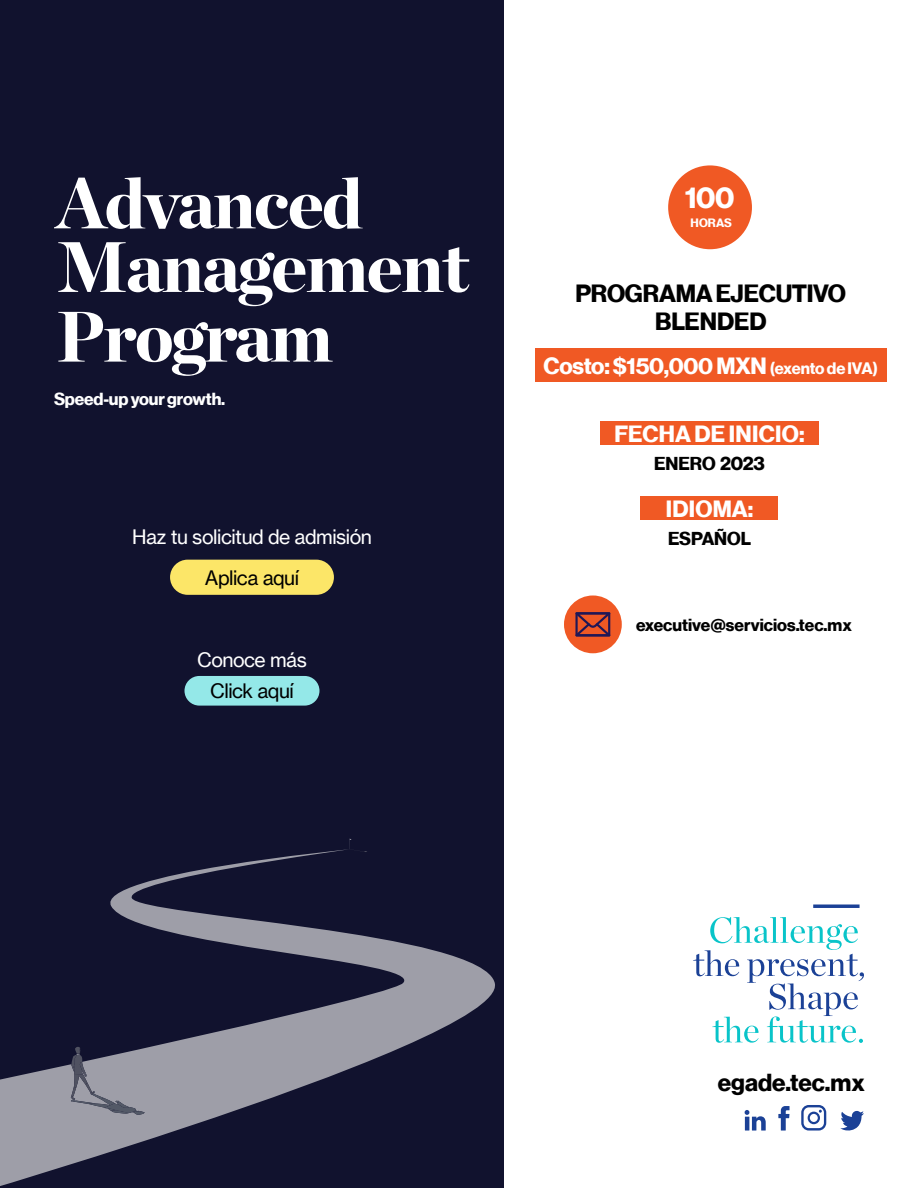
<style>
.page{position:relative;width:918px;height:1188px;background:#fff}
.page>*{position:absolute;margin:0;border:0;box-sizing:border-box;transform-origin:0 0}
.t1{font:28.35px "N Haas Grotesk DS Pro 75 Bd";color:#fff}
.t2{font:24.3px/28.5px "N Haas Grotesk DS Pro 75 Bd";letter-spacing:-.01em;color:#000;text-align:center}
.t3{font:24px "N Haas Grotesk DS Pro 75 Bd";color:#000}
.t4{font:22.95px "N Haas Grotesk DS Pro 75 Bd";color:#fff}
.t5{font:19.5px "N Haas Grotesk TX Pro 55 Rg";letter-spacing:-.025em;color:#fff}
.t6{font:19.5px "N Haas Grotesk TX Pro 55 Rg";letter-spacing:-.025em;color:#000}
.t7{font:18.3px "N Haas Grotesk DS Pro 75 Bd";letter-spacing:-.005em;color:#000}
.t8{font:17.1px "N Haas Grotesk DS Pro 75 Bd";letter-spacing:-.01em;color:#fff}
.t9{font:16.95px "N Haas Grotesk DS Pro 75 Bd";color:#000}
.t10{font:11.85px "N Haas Grotesk DS Pro 75 Bd";letter-spacing:.005em;color:#fff}
.s1{font-size:16.2px}
</style>
<div class="page">
<div style="left:0;top:0;width:504px;height:1188px;background:#11122e"></div>
<svg style="left:840px;top:1111px;width:24px;height:20px"></svg>
<svg style="left:801px;top:1105px;width:25px;height:26px"></svg>
<svg style="left:778px;top:1106px;width:12px;height:25px"></svg>
<svg style="left:745px;top:1110px;width:21px;height:21px"></svg>
<svg style="left:813px;top:904px;width:47px;height:4px"></svg>
<svg style="left:693px;top:917px;width:171px;height:126px"></svg>
<div style="left:668px;top:165px;width:84px;height:84px;background:#f05924;border-radius:50%"></div>
<div style="left:600px;top:422px;width:219px;height:24px;background:#f05924"></div>
<div style="left:640px;top:496px;width:138px;height:24px;background:#f05924"></div>
<div style="left:535px;top:349px;width:351px;height:33px;background:#f05924"></div>
<div style="left:564px;top:596px;width:58px;height:57px;background:#f05924;border-radius:50%"></div>
<svg style="left:575px;top:612px;width:35px;height:24px"></svg>
<svg style="left:54px;top:177px;width:309px;height:52px"></svg>
<svg style="left:58px;top:242px;width:412px;height:64px"></svg>
<svg style="left:58px;top:312px;width:275px;height:64px"></svg>
<svg style="left:0;top:849px;width:495px;height:337px"></svg>
<svg style="left:71px;top:1047px;width:74px;height:68px;background:#80818e"></svg>
<svg style="left:350px;top:839px;width:17px;height:13px"></svg>
<div style="left:170px;top:560px;width:164px;height:35px;background:#fce668;border-radius:18px"></div>
<div style="left:184px;top:676px;width:135px;height:30px;background:#94e8e8;border-radius:15px"></div>
<p class="t8" style="left:54px;top:389px;width:173px">Speed-up your growth.</p>
<p class="t5" style="left:132px;top:525px;width:241px">Haz tu solicitud de admisión</p>
<p class="t6" style="left:205px;top:566px;width:96px">Aplica aquí</p>
<p class="t5" style="left:197px;top:647px;width:111px">Conoce más</p>
<p class="t6" style="left:210px;top:679px;width:85px">Click aquí</p>
<p class="t1" style="left:685px;top:181px;width:51px">100</p>
<p class="t10" style="left:691px;top:216px;width:43px">HORAS</p>
<p class="t2" style="left:576px;top:279px;width:272px">PROGRAMA EJECUTIVO<br>BLENDED</p>
<p class="t4" style="left:544px;top:352px;width:336px">Costo: $150,000 MXN <span class="s1">(exento de IVA)</span></p>
<p class="t4" style="left:615px;top:420px;width:192px">FECHA DE INICIO:</p>
<p class="t7" style="left:654px;top:453px;width:112px">ENERO 2023</p>
<p class="t4" style="left:666px;top:496px;width:89px">IDIOMA:</p>
<p class="t7" style="left:668px;top:528px;width:84px">ESPAÑOL</p>
<p class="t9" style="left:636px;top:615px;width:217px">executive@servicios.tec.mx</p>
<p class="t3" style="left:718px;top:1069px;width:149px">egade.tec.mx</p>
</div>
